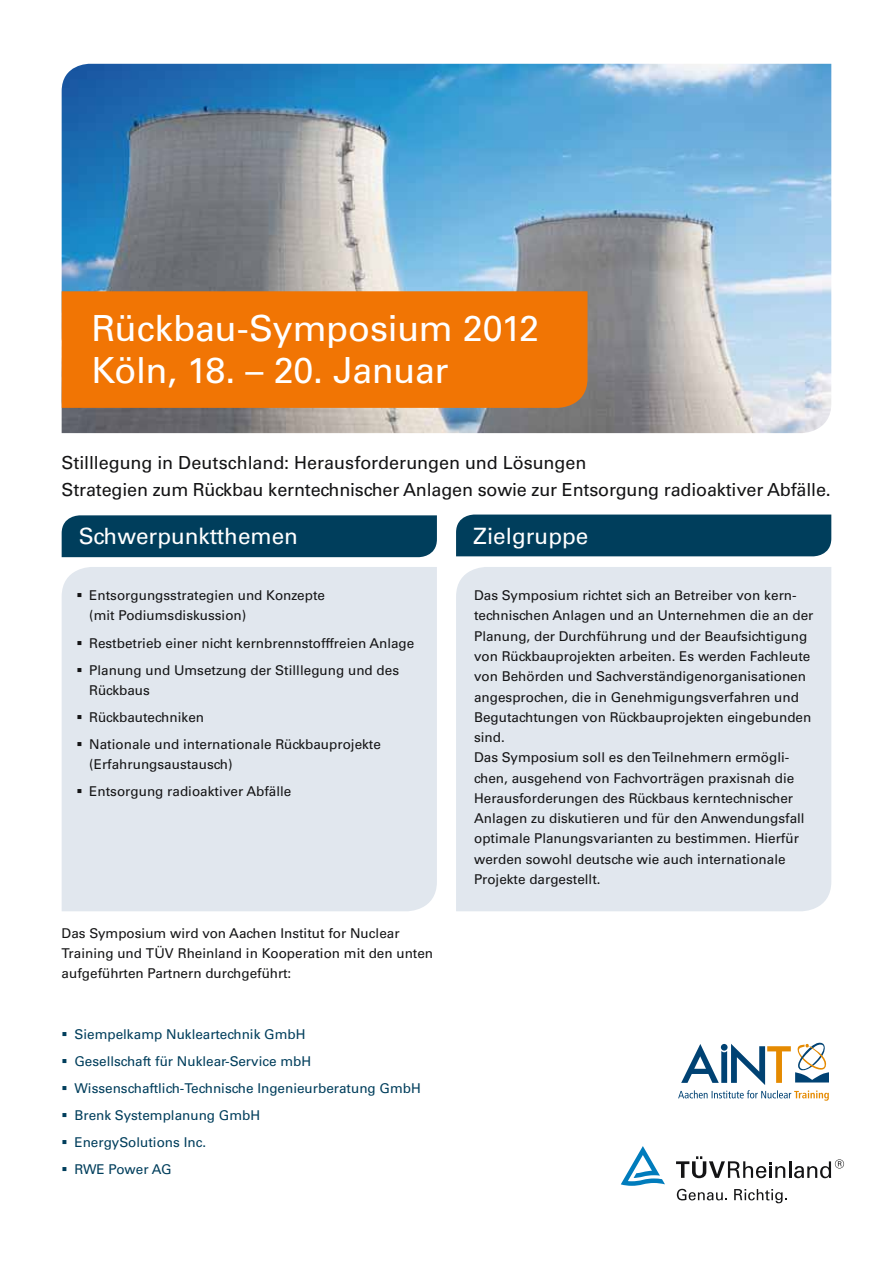
<style>
.page{position:relative;width:893px;height:1263px;background:#fff}
.page>*{position:absolute;margin:0;border:0;box-sizing:border-box;transform-origin:0 0}
.t1{font:36px/42px "Univers LT Std";letter-spacing:-.01em;color:#fff}
.t2{font:22.5px "Univers LT Std";color:#fff}
.t3{font:18px/27px "Univers LT Std";letter-spacing:-.01em;color:#141415}
.t4{font:13.5px/20.2px "Univers LT Std";color:#141415}
.t5{font:13.5px/27px "Univers LT Std";color:#003e5c}
</style>
<div class="page">
<img style="left:62px;top:64px;width:769px;height:369px">
<div style="left:62px;top:291px;width:525px;height:117px;background:#f17504"></div>
<div style="left:62px;top:567px;width:375px;height:344px;background:#e1e7ee"></div>
<div style="left:456px;top:567px;width:375px;height:344px;background:#e1e7ee"></div>
<div style="left:62px;top:515px;width:375px;height:42px;background:#003e5c"></div>
<div style="left:456px;top:514px;width:375px;height:42px;background:#003e5c"></div>
<svg style="left:677px;top:1189px;width:50px;height:11px"></svg>
<svg style="left:734px;top:1189px;width:53px;height:14px"></svg>
<svg style="left:676px;top:1156px;width:168px;height:22px"></svg>
<svg style="left:621px;top:1146px;width:44px;height:40px"></svg>
<svg style="left:678px;top:1042px;width:151px;height:59px"></svg>
<div style="left:721px;top:1044px;width:7px;height:6px;background:#004273;border-radius:50%"></div>
<svg style="left:78px;top:593px;width:4px;height:4px"></svg>
<svg style="left:78px;top:640px;width:4px;height:4px"></svg>
<svg style="left:78px;top:667px;width:4px;height:4px"></svg>
<svg style="left:78px;top:715px;width:4px;height:4px"></svg>
<svg style="left:78px;top:742px;width:4px;height:4px"></svg>
<svg style="left:78px;top:789px;width:4px;height:4px"></svg>
<h1 class="t1" style="left:91px;top:307px;width:449px">Rückbau-Symposium 2012<br>Köln, 18. – 20. Januar</h1>
<h3 class="t3" style="left:62px;top:449px;width:771px">Stilllegung in Deutschland: Herausforderungen und Lösungen<br>Strategien zum Rückbau kerntechnischer Anlagen sowie zur Entsorgung radioaktiver Abfälle.</h3>
<h2 class="t2" style="left:79px;top:523px;width:221px">Schwerpunktthemen</h2>
<h2 class="t2" style="left:473px;top:522px;width:117px">Zielgruppe</h2>
<p class="t4" style="left:89px;top:585px;width:237px">Entsorgungsstrategien und Konzepte (mit Podiumsdiskussion)</p>
<p class="t4" style="left:89px;top:629px;width:327px;line-height:27px">Restbetrieb einer nicht kernbrennstofffreien Anlage<br>Planung und Umsetzung der Stilllegung und des</p>
<p class="t4" style="left:89px;top:676px;width:293px;line-height:27px">Rückbaus<br>Rückbautechniken<br>Nationale und internationale Rückbauprojekte</p>
<p class="t4" style="left:89px;top:751px;width:204px;line-height:27px">(Erfahrungsaustausch)<br>Entsorgung radioaktiver Abfälle</p>
<p class="t4" style="left:62px;top:923px;width:373px">Das Symposium wird von Aachen Institut for Nuclear<br>Training und TÜV Rheinland in Kooperation mit den unten aufgeführten Partnern durchgeführt:</p>
<p class="t5" style="left:74px;top:1021px;width:348px">Siempelkamp Nukleartechnik GmbH<br>Gesellschaft für Nuklear-Service mbH<br>Wissenschaftlich-Technische Ingenieurberatung GmbH<br>Brenk Systemplanung GmbH<br>EnergySolutions Inc.<br>RWE Power AG</p>
<p class="t4" style="left:474px;top:585px;width:341px">Das Symposium richtet sich an Betreiber von kern&shy;technischen Anlagen und an Unternehmen die an der Planung, der Durchführung und der Beaufsichtigung von Rückbauprojekten arbeiten. Es werden Fachleute von Behörden und Sachverständigenorganisationen angesprochen, die in Genehmigungsverfahren und Begutachtungen von Rückbauprojekten eingebunden sind.<br>Das Symposium soll es den Teilnehmern ermögli&shy;chen, ausgehend von Fachvorträgen praxisnah die Herausforderungen des Rückbaus kerntechnischer Anlagen zu diskutieren und für den Anwendungsfall optimale Planungsvarianten zu bestimmen. Hierfür werden sowohl deutsche wie auch internationale Projekte dargestellt.</p>
</div>
